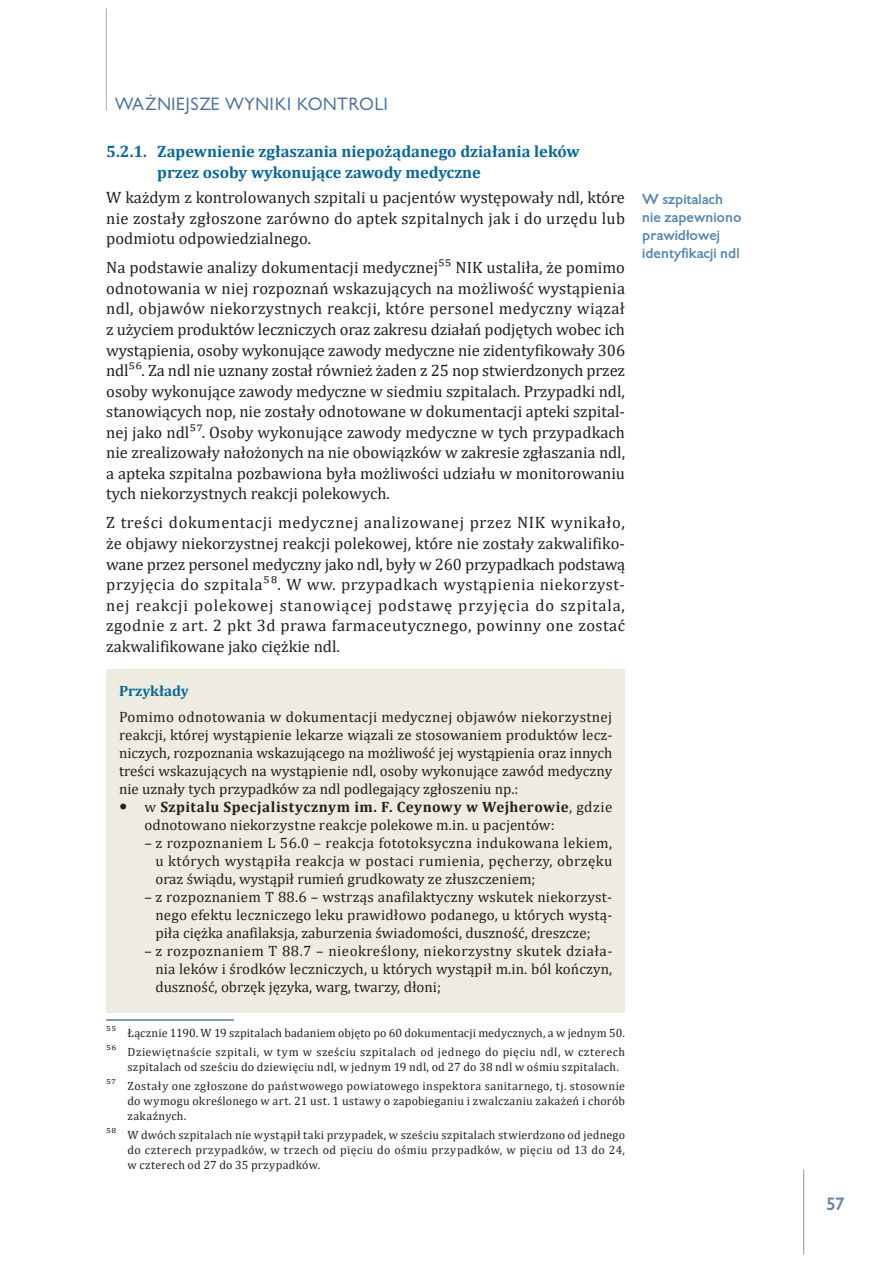
<style>
.page{position:relative;width:893px;height:1263px;background:#fff}
.page>*{position:absolute;margin:0;border:0;box-sizing:border-box;transform-origin:0 0}
.t1{font:16.5px/20.5px "Cambria";color:#231f20;text-align:justify}
.t2{font:700 16.5px/21px "Cambria";color:#086699}
.t3{font:16.5px "Gilead TTEFN";letter-spacing:.05em;color:#4b709d}
.t4{font:700 16.5px "Gilead TTEFN";color:#5f80a8}
.t5{font:15px/18px "Cambria";color:#231f20;text-align:justify}
.t6{font:700 15px "Cambria";color:#086699}
.t7{font:700 13.5px/18px "Gilead TTEFN";color:#5586b2}
.t8{font:12px/15px "Cambria";letter-spacing:.025em;color:#231f20}
.s1{font-weight:700}
</style>
<div class="page">
<hr style="left:106px;top:9px;width:1px;height:102px;background:#a8a9ad">
<hr style="left:803px;top:1169px;width:1px;height:85px;background:#939598">
<div style="left:106px;top:669px;width:519px;height:343px;background:#eeece1"></div>
<hr style="left:106px;top:1020px;width:128px;height:1px;background:#003667">
<p class="t3" style="left:115px;top:93px;width:275px">WAŻNIEJSZE WYNIKI KONTROLI</p>
<p class="t2" style="left:157px;top:141px;width:424px;text-indent:-51px">5.2.1. Zapewnienie zgłaszania niepożądanego działania leków przez osoby wykonujące zawody medyczne</p>
<p class="t1" style="left:106px;top:187px;width:520px">W każdym z kontrolowanych szpitali u pacjentów występowały ndl, które nie zostały zgłoszone zarówno do aptek szpitalnych jak i do urzędu lub podmiotu odpowiedzialnego.</p>
<p class="t1" style="left:106px;top:257px;width:520px">Na podstawie analizy dokumentacji medycznej55 NIK ustaliła, że pomimo odnotowania w niej rozpoznań wskazujących na możliwość wystąpienia ndl, objawów niekorzystnych reakcji, które personel medyczny wiązał z użyciem produktów leczniczych oraz zakresu działań podjętych wobec ich wystąpienia, osoby wykonujące zawody medyczne nie zidentyfikowały 306 ndl56. Za ndl nie uznany został również żaden z 25 nop stwierdzonych przez osoby wykonujące zawody medyczne w siedmiu szpitalach. Przypadki ndl, stanowiących nop, nie zostały odnotowane w dokumentacji apteki szpital&shy;nej jako ndl57. Osoby wykonujące zawody medyczne w tych przypadkach nie zrealizowały nałożonych na nie obowiązków w zakresie zgłaszania ndl, a apteka szpitalna pozbawiona była możliwości udziału w monitorowaniu tych niekorzystnych reakcji polekowych.</p>
<p class="t1" style="left:106px;top:512px;width:520px">Z treści dokumentacji medycznej analizowanej przez NIK wynikało, że objawy niekorzystnej reakcji polekowej, które nie zostały zakwalifiko&shy;wane przez personel medyczny jako ndl, były w 260 przypadkach podstawą przyjęcia do szpitala58. W ww. przypadkach wystąpienia niekorzyst&shy;nej reakcji polekowej stanowiącej podstawę przyjęcia do szpitala, zgodnie z art. 2 pkt 3d prawa farmaceutycznego, powinny one zostać zakwalifikowane jako ciężkie ndl.</p>
<p class="t6" style="left:119px;top:680px;width:71px">Przykłady</p>
<p class="t5" style="left:119px;top:708px;width:495px">Pomimo odnotowania w dokumentacji medycznej objawów niekorzystnej reakcji, której wystąpienie lekarze wiązali ze stosowaniem produktów lecz&shy;niczych, rozpoznania wskazującego na możliwość jej wystąpienia oraz innych treści wskazujących na wystąpienie ndl, osoby wykonujące zawód medyczny nie uznały tych przypadków za ndl podlegający zgłoszeniu np.:</p>
<p class="t5" style="left:145px;top:798px;width:469px">w <span class="s1">Szpitalu Specjalistycznym im. F. Ceynowy w Wejherowie</span>, gdzie odnotowano niekorzystne reakcje polekowe m.in. u pacjentów:</p>
<p class="t5" style="left:155px;top:834px;width:458px;text-indent:-11px">– z rozpoznaniem L 56.0 – reakcja fototoksyczna indukowana lekiem, u których wystąpiła reakcja w postaci rumienia, pęcherzy, obrzęku oraz świądu, wystąpił rumień grudkowaty ze złuszczeniem;</p>
<p class="t5" style="left:155px;top:888px;width:458px;text-indent:-11px">– z rozpoznaniem T 88.6 – wstrząs anafilaktyczny wskutek niekorzyst&shy;nego efektu leczniczego leku prawidłowo podanego, u których wystą&shy;piła ciężka anafilaksja, zaburzenia świadomości, duszność, dreszcze;</p>
<p class="t5" style="left:155px;top:942px;width:458px;text-indent:-11px">– z rozpoznaniem T 88.7 – nieokreślony, niekorzystny skutek działa&shy;nia leków i środków leczniczych, u których wystąpił m.in. ból kończyn, duszność, obrzęk języka, warg, twarzy, dłoni;</p>
<p class="t8" style="left:106px;top:1023px;width:520px;line-height:19.2px">55 Łącznie 1190. W 19 szpitalach badaniem objęto po 60 dokumentacji medycznych, a w jednym 50.<br>56 Dziewiętnaście szpitali, w tym w sześciu szpitalach od jednego do pięciu ndl, w czterech</p>
<p class="t8" style="left:106px;top:1057px;width:520px;line-height:19.2px;text-indent:21px">szpitalach od sześciu do dziewięciu ndl, w jednym 19 ndl, od 27 do 38 ndl w ośmiu szpitalach.<br>57 Zostały one zgłoszone do państwowego powiatowego inspektora sanitarnego, tj. stosownie</p>
<p class="t8" style="left:128px;top:1094px;width:499px">do wymogu określonego w art. 21 ust. 1 ustawy o zapobieganiu i zwalczaniu zakażeń i chorób zakaźnych.</p>
<p class="t8" style="left:128px;top:1128px;width:499px;text-align:justify;text-indent:-21px">58 W dwóch szpitalach nie wystąpił taki przypadek, w sześciu szpitalach stwierdzono od jednego do czterech przypadków, w trzech od pięciu do ośmiu przypadków, w pięciu od 13 do 24, w czterech od 27 do 35 przypadków.</p>
<p class="t7" style="left:642px;top:190px;width:101px">W szpitalach nie zapewniono prawidłowej identyfikacji ndl</p>
<p class="t4" style="left:826px;top:1193px;width:20px">57</p>
</div>
